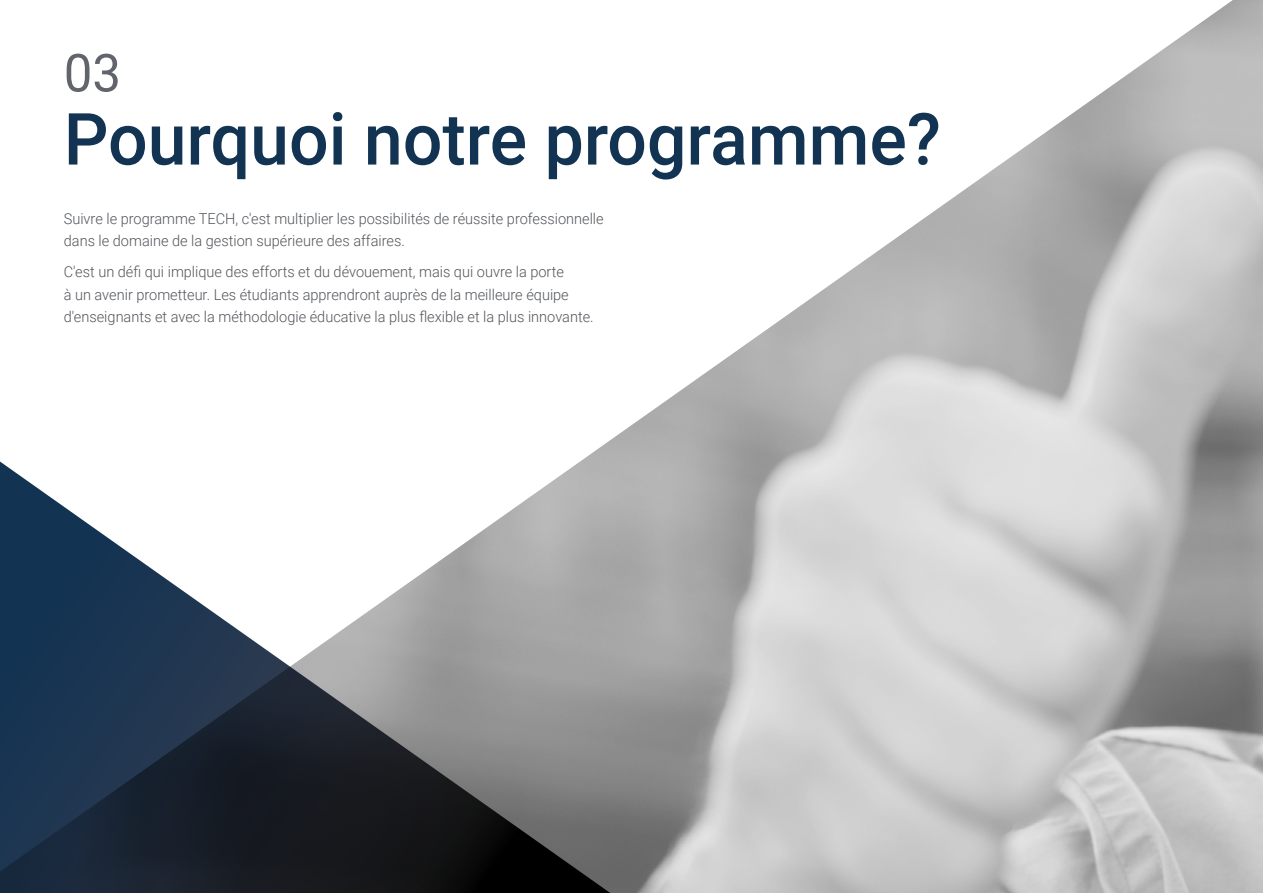
<style>
.page{position:relative;width:1263px;height:893px;background:#fff}
.page>*{position:absolute;margin:0;border:0;box-sizing:border-box;transform-origin:0 0}
.t1{font:500 72px "Roboto";color:#123352}
.t2{font:52.5px "Roboto";color:#61646a}
.t3{font:300 15px/22.5px "Roboto";color:#52555b}
</style>
<div class="page">
<img style="left:602px;top:0;width:661px;height:893px">
<svg style="left:0;top:446px;width:640px;height:447px"></svg>
<h2 class="t2" style="left:64px;top:36px;width:59px">03</h2>
<h1 class="t1" style="left:64px;top:89px;width:878px">Pourquoi notre programme?</h1>
<p class="t3" style="left:64px;top:207px;width:541px">Suivre le programme TECH, c'est multiplier les possibilités de réussite professionnelle dans le domaine de la gestion supérieure des affaires.</p>
<p class="t3" style="left:64px;top:260px;width:531px">C'est un défi qui implique des efforts et du dévouement, mais qui ouvre la porte<br>à un avenir prometteur. Les étudiants apprendront auprès de la meilleure équipe d'enseignants et avec la méthodologie éducative la plus flexible et la plus innovante.</p>
</div>
